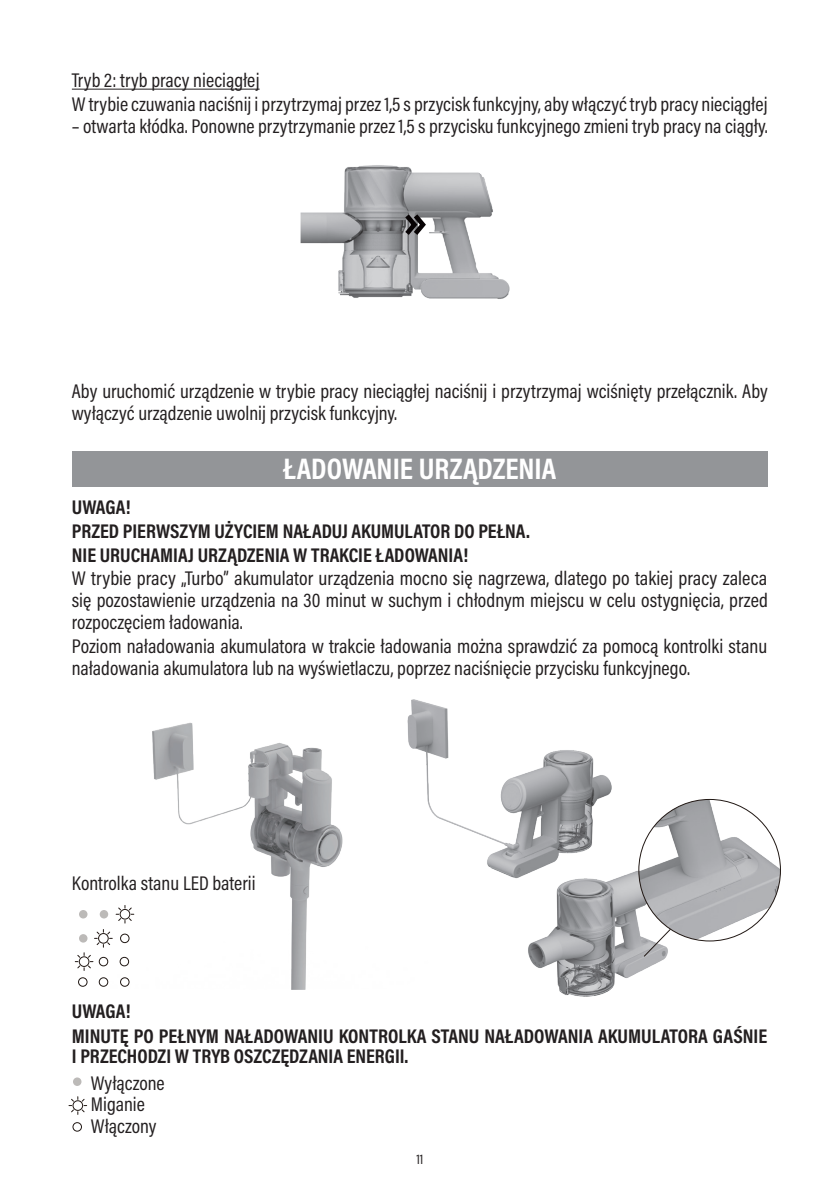
<style>
.page{position:relative;width:840px;height:1191px;background:#fff}
.page>*{position:absolute;margin:0;border:0;box-sizing:border-box;transform-origin:0 0}
.naglowek{font:700 30px "Acumin Pro Cond";letter-spacing:-.005em;color:#fff}
.txt02_mały{font:20px/22px "Acumin Pro Cond";color:#231f20}
.Należy01{font:700 20px/20px "Acumin Pro Cond";color:#231f20}
.t1{font:14px "Acumin Pro Cond";color:#231f20}
</style>
<div class="page">
<div style="left:72px;top:451px;width:695px;height:35px;background:#939598"></div>
<img style="left:300px;top:165px;width:210px;height:134px">
<svg style="left:402px;top:211px;width:26px;height:27px"></svg>
<hr style="left:72px;top:89px;width:187px;height:1px;background:#231f20">
<img style="left:429px;top:703px;width:183px;height:176px">
<img style="left:100px;top:699px;width:329px;height:291px">
<img style="left:523px;top:868px;width:149px;height:129px">
<img style="left:638px;top:799px;width:142px;height:142px;border-radius:71px">
<svg style="left:642px;top:928px;width:29px;height:29px"></svg>
<img style="left:511px;top:771px;width:69px;height:79px">
<div style="left:120px;top:933px;width:9px;height:10px;border:1px solid #211814;border-radius:50%"></div>
<div style="left:120px;top:957px;width:9px;height:9px;border:1px solid #211814;border-radius:50%"></div>
<div style="left:99px;top:977px;width:9px;height:9px;border:1px solid #211814;border-radius:50%"></div>
<div style="left:78px;top:977px;width:9px;height:9px;border:1px solid #211814;border-radius:50%"></div>
<div style="left:120px;top:977px;width:9px;height:9px;border:1px solid #211814;border-radius:50%"></div>
<svg style="left:116px;top:905px;width:18px;height:18px"></svg>
<svg style="left:75px;top:929px;width:37px;height:41px"></svg>
<div style="left:79px;top:910px;width:8px;height:8px;background:#bcbab8;border-radius:50%"></div>
<div style="left:100px;top:910px;width:8px;height:8px;background:#bcbab8;border-radius:50%"></div>
<div style="left:73px;top:1077px;width:8px;height:9px;background:#bcbab8;border-radius:50%"></div>
<svg style="left:69px;top:1096px;width:18px;height:18px"></svg>
<div style="left:73px;top:1122px;width:9px;height:9px;border:1px solid #211814;border-radius:50%"></div>
<p class="txt02_mały" style="left:72px;top:69px;width:189px">Tryb 2: tryb pracy nieciągłej</p>
<p class="txt02_mały" style="left:72px;top:92px;width:697px">W trybie czuwania naciśnij i przytrzymaj przez 1,5 s przycisk funkcyjny, aby włączyć tryb pracy nieciągłej</p>
<p class="txt02_mały" style="left:72px;top:114px;width:697px">– otwarta kłódka. Ponowne przytrzymanie przez 1,5 s przycisku funkcyjnego zmieni tryb pracy na ciągły.</p>
<p class="txt02_mały" style="left:72px;top:379px;width:697px">Aby uruchomić urządzenie w trybie pracy nieciągłej naciśnij i przytrzymaj wciśnięty przełącznik. Aby wyłączyć urządzenie uwolnij przycisk funkcyjny.</p>
<p class="naglowek" style="left:283px;top:449px;width:274px">ŁADOWANIE URZĄDZENIA</p>
<p class="Należy01" style="left:72px;top:496px;width:60px">UWAGA!</p>
<p class="Należy01" style="left:72px;top:520px;width:459px">PRZED PIERWSZYM UŻYCIEM NAŁADUJ AKUMULATOR DO PEŁNA.</p>
<p class="Należy01" style="left:72px;top:544px;width:397px">NIE URUCHAMIAJ URZĄDZENIA W TRAKCIE ŁADOWANIA!</p>
<p class="txt02_mały" style="left:72px;top:567px;width:697px;text-align:justify">W trybie pracy „Turbo” akumulator urządzenia mocno się nagrzewa, dlatego po takiej pracy zaleca się pozostawienie urządzenia na 30 minut w suchym i chłodnym miejscu w celu ostygnięcia, przed rozpoczęciem ładowania.</p>
<p class="txt02_mały" style="left:72px;top:634px;width:696px">Poziom naładowania akumulatora w trakcie ładowania można sprawdzić za pomocą kontrolki stanu naładowania akumulatora lub na wyświetlaczu, poprzez naciśnięcie przycisku funkcyjnego.</p>
<p class="txt02_mały" style="left:72px;top:872px;width:185px">Kontrolka stanu LED baterii</p>
<p class="Należy01" style="left:72px;top:1001px;width:60px">UWAGA!</p>
<p class="Należy01" style="left:72px;top:1025px;width:696px">MINUTĘ PO PEŁNYM NAŁADOWANIU KONTROLKA STANU NAŁADOWANIA AKUMULATORA GAŚNIE<br>I PRZECHODZI W TRYB OSZCZĘDZANIA ENERGII.</p>
<p class="txt02_mały" style="left:91px;top:1071px;width:75px">Wyłączone</p>
<p class="txt02_mały" style="left:91px;top:1093px;width:55px">Miganie</p>
<p class="txt02_mały" style="left:91px;top:1114px;width:67px">Włączony</p>
<p class="t1" style="left:416px;top:1150px;width:8px">11</p>
</div>
